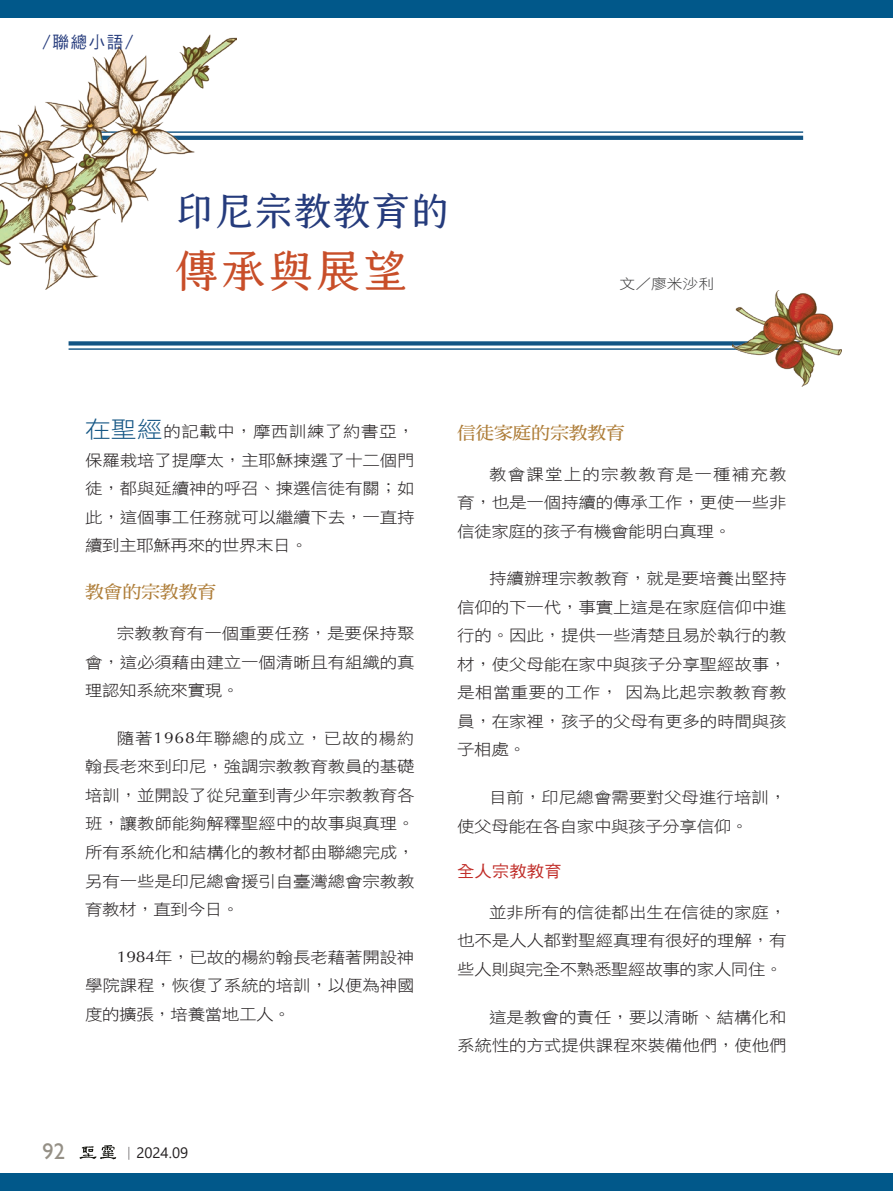
<style>
.page{position:relative;width:893px;height:1191px;background:#fff}
.page>*{position:absolute;margin:0;border:0;box-sizing:border-box;transform-origin:0 0}
.題目_凝書體{font:45px "creamfont 2.2 Regular";letter-spacing:.05em;color:#c84e29}
.題目_凝書體-2{font:39px "creamfont 2.2 Regular";color:#253b7c}
.t1{font:22.5px "Gill Sans";color:#959086}
.中標{font:17.55px "DF Ming W7 WIN BF";letter-spacing:-.015em;color:#ae7d38;scale:1.08 1}
.專欄{font:16.5px "DF Hei W5 WIN BF";color:#253b7c}
.小標{font:16.2px "DF Hei W5 WIN BF";color:#c02b26;scale:1.08 1}
.Normal-首段{font:15.75px/28.5px "DF Hei W3 WIN BF";letter-spacing:-.01em;color:#231f20;text-align:justify;scale:1.11 1}
.t2{font:15px "Segoe UI";color:#231f20}
.作者{font:14.1px "DF Hei W3 WIN BF";color:#3e3e3f;scale:1.11 1}
.s1{font-size:22.95px;color:#135584}
.s2{font-family:"Optima"}
.s3{font-family:"Adobe Ming Std";font-weight:300}
</style>
<div class="page">
<hr style="left:69px;top:131px;width:734px;height:2px;background:#135584">
<svg style="left:237px;top:136px;width:566px;height:4px;background:#165786"></svg>
<div style="left:0;top:0;width:893px;height:17px;background:#01588a"></div>
<div style="left:0;top:1174px;width:893px;height:17px;background:#01588a"></div>
<svg style="left:69px;top:341px;width:663px;height:4px;background:#24618d"></svg>
<hr style="left:69px;top:348px;width:734px;height:2px;background:#135584">
<img style="left:732px;top:291px;width:109px;height:95px">
<img style="left:0;top:34px;width:237px;height:255px">
<svg style="left:80px;top:1145px;width:36px;height:14px"></svg>
<p class="專欄" style="left:43px;top:34px;width:92px">/聯總小語/</p>
<p class="題目_凝書體-2" style="left:177px;top:176px;width:275px">印尼宗教教育的</p>
<p class="題目_凝書體" style="left:174px;top:230px;width:235px">傳承與展望</p>
<p class="作者" style="left:620px;top:276px;width:87px">文／廖米沙利</p>
<p class="Normal-首段" style="left:85px;top:417px;width:298px"><span class="s1">在聖經</span>的記載中，摩西訓練了約書亞，保羅栽培了提摩太，主耶穌揀選了十二個門徒，都與延續神的呼召、揀選信徒有關；如此，這個事工任務就可以繼續下去，一直持續到主耶穌再來的世界末日。</p>
<p class="中標" style="left:85px;top:583px;width:123px">教會的宗教教育</p>
<p class="Normal-首段" style="left:85px;top:619px;width:298px;text-indent:32px">宗教教育有一個重要任務，是要保持聚會，這必須藉由建立一個清晰且有組織的真理認知系統來實現。</p>
<p class="Normal-首段" style="left:85px;top:724px;width:298px;text-indent:32px">隨著<span class="s2">1968</span>年聯總的成立，已故的楊約翰長老來到印尼，強調宗教教育教員的基礎培訓，並開設了從兒童到青少年宗教教育各班，讓教師能夠解釋聖經中的故事與真理。所有系統化和結構化的教材都由聯總完成，另有一些是印尼總會援引自臺灣總會宗教教育教材，直到今日。</p>
<p class="Normal-首段" style="left:85px;top:942px;width:298px;text-indent:32px"><span class="s2">1984</span>年，已故的楊約翰長老藉著開設神學院課程，恢復了系統的培訓，以便為神國度的擴張，培養當地工人。</p>
<h3 class="t1" style="left:43px;top:1138px;width:24px">92</h3>
<p class="t2" style="left:121px;top:1138px;width:68px"><span class="s3">｜</span>2024.09</p>
<p class="中標" style="left:457px;top:423px;width:157px">信徒家庭的宗教教育</p>
<p class="Normal-首段" style="left:457px;top:460px;width:298px;text-indent:32px">教會課堂上的宗教教育是一種補充教育，也是一個持續的傳承工作，更使一些非信徒家庭的孩子有機會能明白真理。</p>
<p class="Normal-首段" style="left:457px;top:564px;width:298px;text-indent:32px">持續辦理宗教教育，就是要培養出堅持信仰的下一代，事實上這是在家庭信仰中進行的。因此，提供一些清楚且易於執行的教材，使父母能在家中與孩子分享聖經故事，是相當重要的工作，因為比起宗教教育教員，在家裡，孩子的父母有更多的時間與孩子相處。</p>
<p class="Normal-首段" style="left:457px;top:783px;width:298px;text-indent:32px">目前，印尼總會需要對父母進行培訓，使父母能在各自家中與孩子分享信仰。</p>
<p class="小標" style="left:457px;top:863px;width:98px">全人宗教教育</p>
<p class="Normal-首段" style="left:457px;top:898px;width:298px;text-indent:32px">並非所有的信徒都出生在信徒的家庭，也不是人人都對聖經真理有很好的理解，有些人則與完全不熟悉聖經故事的家人同住。</p>
<p class="Normal-首段" style="left:457px;top:1002px;width:298px;text-align:right">這是教會的責任，要以清晰、結構化和<br>系統性的方式提供課程來裝備他們，使他們</p>
</div>
